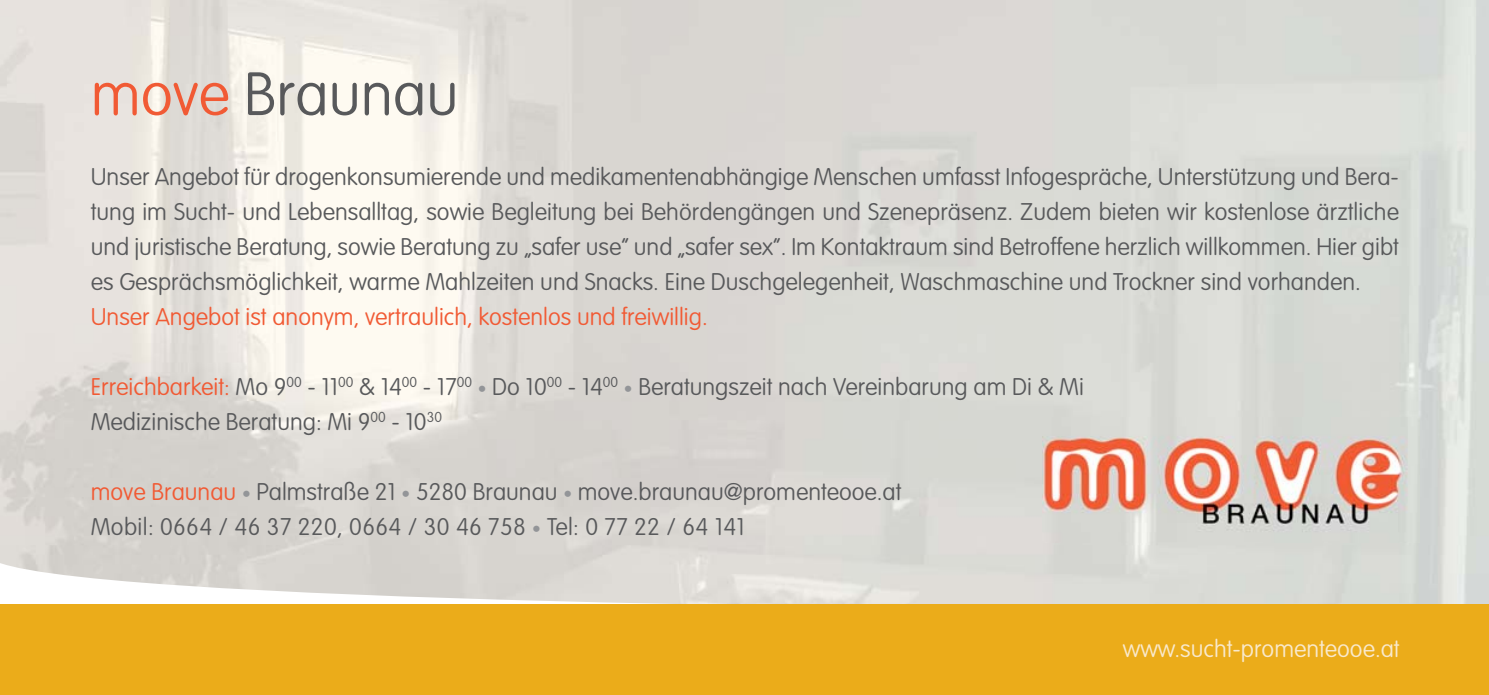
<style>
.page{position:relative;width:1489px;height:695px;background:#fff}
.page>*{position:absolute;margin:0;border:0;box-sizing:border-box;transform-origin:0 0}
.t1{font:100 60px "VAG Rounded Std";color:#58595b}
.t2{font:100 23.75px/35px "VAG Rounded Std";color:#58595b}
.t3{font:100 23.75px "VAG Rounded Std";color:#f15a34}
.t4{font:100 23.75px "VAG Rounded Std";color:#f9e9cc}
.s1{color:#f15a34}
.s2{font-size:17.5px;color:#939598}
</style>
<div class="page">
<svg style="left:0;top:511px;width:1071px;height:93px;background:#dddad6"></svg>
<div style="left:0;top:604px;width:1488px;height:90px;background:#ebac1a"></div>
<img style="left:1042px;top:418px;width:377px;height:124px">
<h1 class="t1" style="left:91px;top:69px;width:369px"><span class="s1">move</span> Braunau</h1>
<p class="t2" style="left:91px;top:161px;width:1309px;text-align:justify">Unser Angebot für drogenkonsumierende und medikamentenabhängige Menschen umfasst Infogespräche, Unterstützung und Bera&shy;tung im Sucht- und Lebensalltag, sowie Begleitung bei Behördengängen und Szenepräsenz. Zudem bieten wir kostenlose ärztliche und juristische Beratung, sowie Beratung zu „safer use“ und „safer sex“. Im Kontaktraum sind Betroffene herzlich willkommen. Hier gibt es Gesprächsmöglichkeit, warme Mahlzeiten und Snacks. Eine Duschgelegenheit, Waschmaschine und Trockner sind vorhanden.</p>
<p class="t3" style="left:91px;top:307px;width:618px">Unser Angebot ist anonym, vertraulich, kostenlos und freiwillig.</p>
<p class="t2" style="left:91px;top:371px;width:994px"><span class="s1">Erreichbarkeit:</span> Mo 9<sup>00</sup> - 11<sup>00</sup> &amp; 14<sup>00</sup> - 17<sup>00</sup> <span class="s2">•</span> Do 10<sup>00</sup> - 14<sup>00</sup> <span class="s2">•</span> Beratungszeit nach Vereinbarung am Di &amp; Mi<br>Medizinische Beratung: Mi 9<sup>00</sup> - 10<sup>30</sup></p>
<p class="t2" style="left:91px;top:476px;width:812px"><span class="s1">move Braunau</span> <span class="s2">•</span> Palmstraße 21 <span class="s2">•</span> 5280 Braunau <span class="s2">•</span> move.braunau@promenteooe.at<br>Mobil: 0664 / 46 37 220, 0664 / 30 46 758 <span class="s2">•</span> Tel: 0 77 22 / 64 141</p>
<p class="t4" style="left:1122px;top:638px;width:278px">www.sucht-promenteooe.at</p>
</div>
